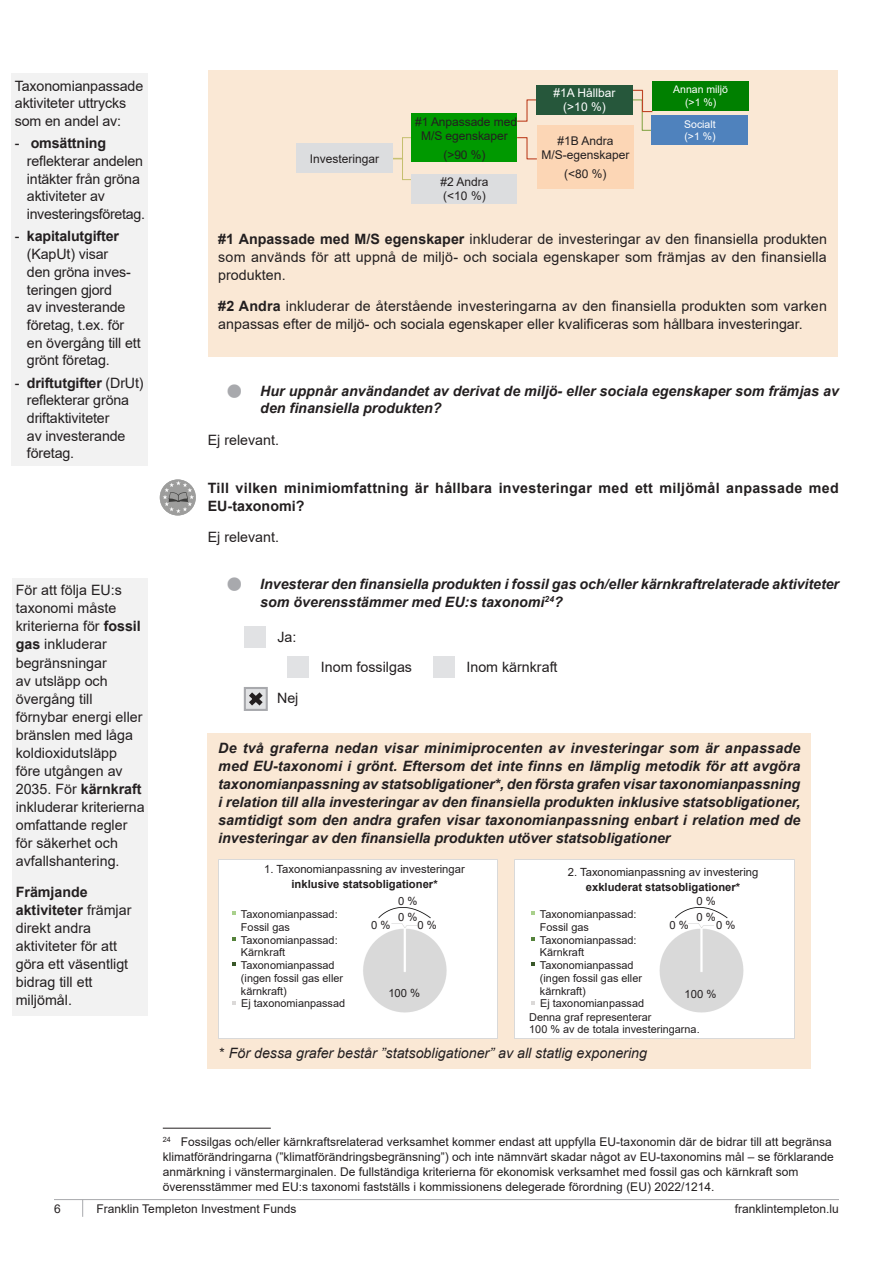
<style>
.page{position:relative;width:893px;height:1263px;background:#fff}
.page>*{position:absolute;margin:0;border:0;box-sizing:border-box;transform-origin:0 0}
._03a_Body{font:14.25px/18px "Arial";color:#231f20}
._03a_Body-2{font:italic 700 14.25px/18px "Arial";color:#231f20}
.normal_indent{font:700 14.25px/18px "Arial";letter-spacing:.02em;color:#231f20}
._03a_Body-3{font:italic 14.25px "Arial";color:#231f20}
.Paragraph_Style_2{font:14.25px "Arial";color:#231f20}
._03a_Footnote{font:12px/15px "Arial";color:#231f20}
._03a_Body-4{font:12px/14.4px "Arial";color:#231f20;text-align:center}
._03a_Body-5{font:12px "Arial";color:#fff}
._03a_Body2{font:11.25px/15px "Arial";color:#231f20;text-align:center}
._03a_Body1{font:10.8px/12.8px "Arial";color:#231f20}
._03a_Body-6{font:10.5px "Arial";color:#fff}
.s1{font-weight:700}
.s2{color:#a8a9ad}
</style>
<div class="page">
<hr style="left:54px;top:1199px;width:785px;height:1px;background:#a8a9ad">
<svg style="left:82px;top:1200px;width:1px;height:17px"></svg>
<div style="left:208px;top:71px;width:629px;height:286px;background:#fae8d5"></div>
<svg style="left:517px;top:137px;width:20px;height:23px"></svg>
<svg style="left:517px;top:89px;width:136px;height:42px"></svg>
<svg style="left:392px;top:137px;width:20px;height:43px"></svg>
<div style="left:296px;top:144px;width:97px;height:29px;background:#dcdddf"></div>
<div style="left:412px;top:113px;width:105px;height:49px;background:#090"></div>
<div style="left:536px;top:85px;width:97px;height:30px;background:#26573b"></div>
<div style="left:653px;top:81px;width:96px;height:29px;background:#008000"></div>
<div style="left:652px;top:116px;width:96px;height:29px;background:#4f82bd"></div>
<div style="left:537px;top:125px;width:97px;height:64px;background:#fcd6b5"></div>
<div style="left:412px;top:174px;width:105px;height:29px;background:#dcdddf"></div>
<div style="left:244px;top:626px;width:21px;height:21px;background:#e1e2e4"></div>
<div style="left:287px;top:656px;width:22px;height:22px;background:#e1e2e4"></div>
<div style="left:433px;top:656px;width:21px;height:22px;background:#e1e2e4"></div>
<svg style="left:247px;top:690px;width:18px;height:18px"></svg>
<div style="left:244px;top:687px;width:24px;height:24px;border:2px solid #a8a9ad"></div>
<div style="left:208px;top:732px;width:603px;height:336px;background:#fae8d5"></div>
<img style="left:515px;top:859px;width:279px;height:179px">
<img style="left:218px;top:860px;width:280px;height:179px">
<hr style="left:163px;top:1128px;width:108px;height:1px;background:#231f20">
<svg style="left:160px;top:479px;width:36px;height:36px"></svg>
<div style="left:12px;top:73px;width:136px;height:393px;background:#f2f2f2"></div>
<div style="left:13px;top:578px;width:135px;height:437px;background:#f2f2f2"></div>
<div style="left:680px;top:986px;width:41px;height:15px;background:#d9d9d9"></div>
<div style="left:384px;top:985px;width:41px;height:16px;background:#d9d9d9"></div>
<svg style="left:232px;top:911px;width:4px;height:4px"></svg>
<svg style="left:232px;top:937px;width:4px;height:3px"></svg>
<svg style="left:232px;top:962px;width:4px;height:4px"></svg>
<svg style="left:232px;top:1001px;width:4px;height:3px"></svg>
<svg style="left:531px;top:911px;width:4px;height:4px"></svg>
<svg style="left:531px;top:937px;width:4px;height:3px"></svg>
<svg style="left:531px;top:962px;width:4px;height:4px"></svg>
<svg style="left:531px;top:1001px;width:4px;height:3px"></svg>
<p class="_03a_Body" style="left:15px;top:77px;width:130px">Taxonomianpassade aktiviteter uttrycks som en andel av:</p>
<p class="_03a_Body" style="left:27px;top:134px;width:120px;text-indent:-12px">- <span class="s1">omsättning </span>reflekterar andelen intäkter från gröna aktiviteter av investeringsföretag.</p>
<p class="_03a_Body" style="left:27px;top:227px;width:115px;text-indent:-12px">- <span class="s1">kapitalutgifter </span>(KapUt) visar<br>den gröna inves&shy;teringen gjord<br>av investerande företag, t.ex. för en övergång till ett grönt företag.</p>
<p class="_03a_Body" style="left:27px;top:374px;width:118px;text-indent:-12px">- <span class="s1">driftutgifter</span> (DrUt) reflekterar gröna driftaktiviteter<br>av investerande företag.</p>
<p class="_03a_Body" style="left:16px;top:581px;width:130px">För att följa EU:s taxonomi måste kriterierna för <span class="s1">fossil gas</span> inkluderar begränsningar<br>av utsläpp och övergång till förnybar energi eller bränslen med låga koldioxidutsläpp före utgången av<br>2035. För <span class="s1">kärnkraft </span>inkluderar kriterierna omfattande regler för säkerhet och avfallshantering.</p>
<p class="_03a_Body" style="left:16px;top:883px;width:117px"><span class="s1">Främjande aktiviteter</span> främjar direkt andra aktiviteter för att göra ett väsentligt bidrag till ett miljömål.</p>
<p class="_03a_Body-6" style="left:673px;top:82px;width:56px">Annan miljö</p>
<p class="_03a_Body-6" style="left:685px;top:95px;width:33px">(&gt;1 %)</p>
<p class="_03a_Body-6" style="left:684px;top:117px;width:33px">Socialt</p>
<p class="_03a_Body-6" style="left:684px;top:130px;width:33px">(&gt;1 %)</p>
<p class="_03a_Body-5" style="left:553px;top:85px;width:64px">#1A Hållbar</p>
<p class="_03a_Body-5" style="left:563px;top:99px;width:44px">(&gt;10 %)</p>
<p class="_03a_Body-4" style="left:415px;top:114px;width:103px">#1 Anpassade med<br>M/S egenskaper</p>
<p class="_03a_Body-4" style="left:443px;top:147px;width:43px">(&gt;90 %)</p>
<p class="_03a_Body-4" style="left:541px;top:133px;width:90px">#1B Andra<br>M/S-egenskaper</p>
<p class="_03a_Body-4" style="left:564px;top:166px;width:44px">(&lt;80 %)</p>
<p class="_03a_Body-4" style="left:310px;top:151px;width:71px">Investeringar</p>
<p class="_03a_Body-4" style="left:440px;top:174px;width:50px">#2 Andra</p>
<p class="_03a_Body-4" style="left:443px;top:189px;width:44px">(&lt;10 %)</p>
<p class="_03a_Body" style="left:218px;top:230px;width:610px;text-align:justify"><span class="s1">#1 Anpassade med M/S egenskaper</span> inkluderar de investeringar av den finansiella produkten som används för att uppnå de miljö- och sociala egenskaper som främjas av den finansiella produkten.</p>
<p class="_03a_Body" style="left:218px;top:297px;width:610px"><span class="s1">#2 Andra</span> inkluderar de återstående investeringarna av den finansiella produkten som varken anpassas efter de miljö- och sociala egenskaper eller kvalificeras som hållbara investeringar.</p>
<p class="_03a_Body-2" style="left:260px;top:383px;width:580px;line-height:17.1px;text-indent:-34px"><span class="s2">•</span> Hur uppnår användandet av derivat de miljö- eller sociala egenskaper som främjas av den finansiella produkten?</p>
<p class="_03a_Body" style="left:208px;top:431px;width:73px">Ej relevant.</p>
<p class="normal_indent" style="left:208px;top:479px;width:632px">Till vilken minimiomfattning är hållbara investeringar med ett miljömål anpassade med<br>EU-taxonomi?</p>
<p class="_03a_Body" style="left:208px;top:528px;width:73px">Ej relevant.</p>
<p class="_03a_Body-2" style="left:260px;top:576px;width:580px;line-height:17.1px;text-indent:-34px"><span class="s2">•</span> Investerar den finansiella produkten i fossil gas och/eller kärnkraftrelaterade aktiviteter som överensstämmer med EU:s taxonomi<sup>24</sup>?</p>
<p class="Paragraph_Style_2" style="left:277px;top:627px;width:21px">Ja:</p>
<p class="Paragraph_Style_2" style="left:321px;top:657px;width:93px">Inom fossilgas</p>
<p class="Paragraph_Style_2" style="left:466px;top:657px;width:93px">Inom kärnkraft</p>
<p class="Paragraph_Style_2" style="left:277px;top:688px;width:23px">Nej</p>
<p class="_03a_Body-2" style="left:218px;top:740px;width:584px;text-align:justify">De två graferna nedan visar minimiprocenten av investeringar som är anpassade med EU-taxonomi i grönt. Eftersom det inte finns en lämplig metodik för att avgöra taxonomianpassning av statsobligationer*, den första grafen visar taxonomianpassning i relation till alla investeringar av den finansiella produkten inklusive statsobligationer, samtidigt som den andra grafen visar taxonomianpassning enbart i relation med de investeringar av den finansiella produkten utöver statsobligationer</p>
<p class="_03a_Body2" style="left:264px;top:861px;width:202px">1. Taxonomianpassning av investeringar <span class="s1">inklusive statsobligationer*</span></p>
<p class="_03a_Body2" style="left:568px;top:864px;width:192px">2. Taxonomianpassning av investering <span class="s1">exkluderat statsobligationer*</span></p>
<p class="_03a_Body1" style="left:241px;top:908px;width:98px">Taxonomianpassad:<br>Fossil gas</p>
<p class="_03a_Body1" style="left:241px;top:933px;width:98px">Taxonomianpassad:<br>Kärnkraft</p>
<p class="_03a_Body1" style="left:241px;top:959px;width:104px">Taxonomianpassad (ingen fossil gas eller kärnkraft)</p>
<p class="_03a_Body1" style="left:241px;top:997px;width:105px">Ej taxonomianpassad</p>
<p class="_03a_Body2" style="left:398px;top:893px;width:21px">0 %</p>
<p class="_03a_Body2" style="left:696px;top:893px;width:21px">0 %</p>
<p class="_03a_Body1" style="left:540px;top:908px;width:98px">Taxonomianpassad:<br>Fossil gas</p>
<p class="_03a_Body1" style="left:540px;top:933px;width:98px">Taxonomianpassad:<br>Kärnkraft</p>
<p class="_03a_Body1" style="left:540px;top:959px;width:104px">Taxonomianpassad (ingen fossil gas eller kärnkraft)</p>
<p class="_03a_Body1" style="left:540px;top:997px;width:105px">Ej taxonomianpassad</p>
<p class="_03a_Body2" style="left:398px;top:910px;width:21px">0 %</p>
<p class="_03a_Body2" style="left:696px;top:910px;width:21px">0 %</p>
<p class="_03a_Body2" style="left:371px;top:917px;width:21px">0 %</p>
<p class="_03a_Body2" style="left:418px;top:917px;width:21px">0 %</p>
<p class="_03a_Body2" style="left:669px;top:917px;width:21px">0 %</p>
<p class="_03a_Body2" style="left:716px;top:917px;width:21px">0 %</p>
<p class="_03a_Body2" style="left:388px;top:986px;width:33px">100 %</p>
<p class="_03a_Body2" style="left:685px;top:986px;width:33px">100 %</p>
<p class="_03a_Body1" style="left:529px;top:1010px;width:172px">Denna graf representerar<br>100 % av de totala investeringarna.</p>
<p class="_03a_Body-3" style="left:218px;top:1044px;width:430px">* För dessa grafer består ”statsobligationer” av all statlig exponering</p>
<p class="_03a_Footnote" style="left:163px;top:1134px;width:672px"><sup>24</sup> Fossilgas och/eller kärnkraftsrelaterad verksamhet kommer endast att uppfylla EU-taxonomin där de bidrar till att begränsa klimatförändringarna (”klimatförändringsbegränsning”) och inte nämnvärt skadar något av EU-taxonomins mål – se förklarande anmärkning i vänstermarginalen. De fullständiga kriterierna för ekonomisk verksamhet med fossil gas och kärnkraft som överensstämmer med EU:s taxonomi fastställs i kommissionens delegerade förordning (EU) 2022/1214.</p>
<p class="_03a_Footnote" style="left:54px;top:1201px;width:8px">6</p>
<p class="_03a_Footnote" style="left:97px;top:1201px;width:201px">Franklin Templeton Investment Funds</p>
<p class="_03a_Footnote" style="left:735px;top:1201px;width:106px">franklintempleton.lu</p>
</div>
